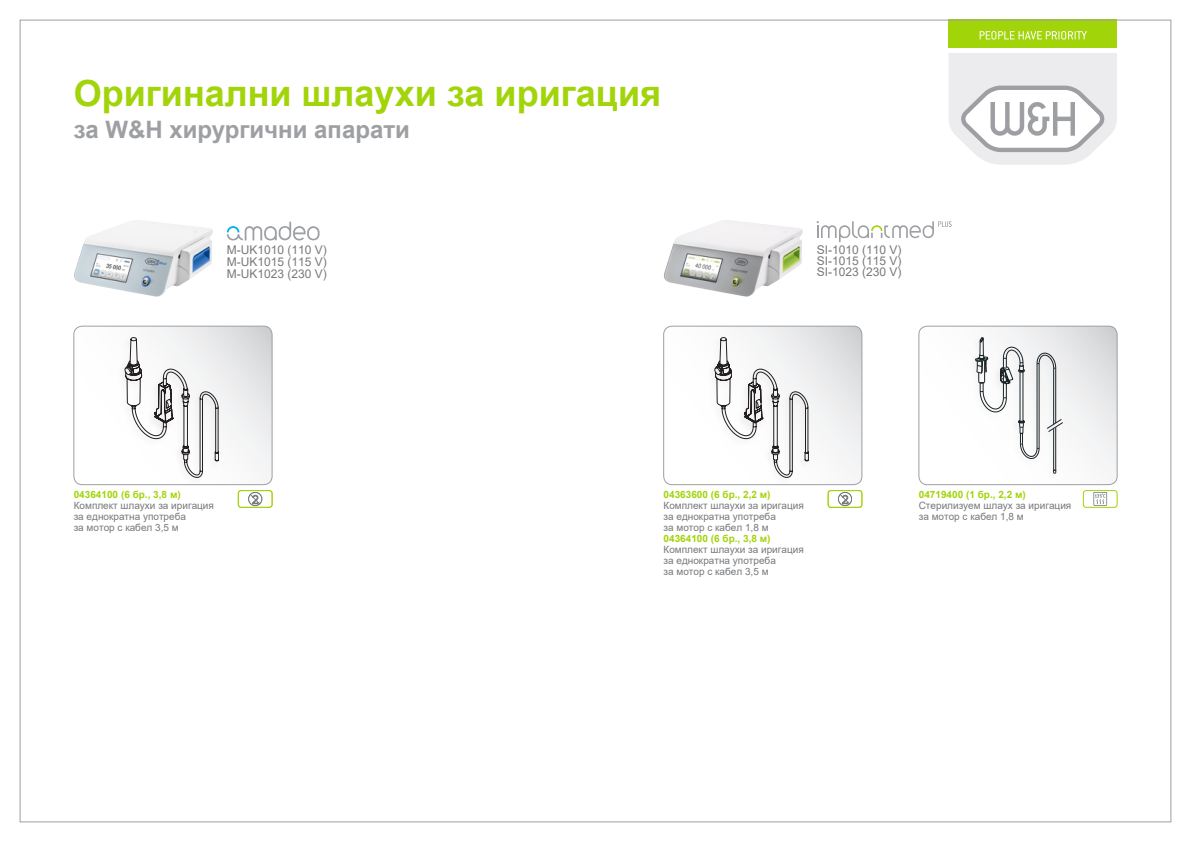
<style>
.page{position:relative;width:1191px;height:842px;background:#fff}
.page>*{position:absolute;margin:0;border:0;box-sizing:border-box;transform-origin:0 0}
.t1{font:700 36px "Arial";color:#a2d40a}
.t2{font:700 24px "Arial";color:#9d9fa2}
.t3{font:12px/11px "Arial";color:#76787b;text-align:justify}
.t4{font:10px/11px "Arial";color:#76787b}
.t5{font:700 10px "Arial";color:#a2d40a}
</style>
<div class="page">
<svg style="left:1093px;top:492px;width:14px;height:13px"></svg>
<div style="left:1083px;top:490px;width:34px;height:17px;border:1px solid #a2d40a;border-radius:3px"></div>
<svg style="left:919px;top:326px;width:198px;height:159px"></svg>
<div style="left:918px;top:326px;width:199px;height:159px;border:1px solid #9d9fa2;border-radius:9px"></div>
<div style="left:838px;top:492px;width:13px;height:14px;background:#aeafb1;border-radius:50%"></div>
<div style="left:838px;top:492px;width:14px;height:14px;border:1px solid #76787b;border-radius:50%"></div>
<svg style="left:839px;top:494px;width:11px;height:11px"></svg>
<div style="left:828px;top:490px;width:34px;height:17px;border:1px solid #a2d40a;border-radius:3px"></div>
<svg style="left:663px;top:326px;width:199px;height:159px"></svg>
<div style="left:663px;top:326px;width:199px;height:159px;border:1px solid #9d9fa2;border-radius:9px"></div>
<img style="left:664px;top:220px;width:139px;height:77px">
<div style="left:249px;top:492px;width:13px;height:14px;background:#8f9193;border-radius:50%"></div>
<div style="left:248px;top:492px;width:14px;height:14px;border:1px solid #76787b;border-radius:50%"></div>
<svg style="left:250px;top:494px;width:10px;height:11px"></svg>
<div style="left:238px;top:490px;width:34px;height:17px;border:1px solid #a2d40a;border-radius:3px"></div>
<svg style="left:74px;top:326px;width:198px;height:159px"></svg>
<div style="left:74px;top:326px;width:198px;height:159px;border:1px solid #9d9fa2;border-radius:9px"></div>
<img style="left:74px;top:220px;width:139px;height:77px">
<svg style="left:816px;top:221px;width:135px;height:21px"></svg>
<svg style="left:227px;top:222px;width:92px;height:18px"></svg>
<svg style="left:949px;top:53px;width:168px;height:112px"></svg>
<div style="left:948px;top:20px;width:169px;height:28px;background:#a2d40a"></div>
<svg style="left:979px;top:31px;width:108px;height:9px"></svg>
<h1 class="t1" style="left:74px;top:68px;width:589px">Оригинални шлаухи за иригация</h1>
<h2 class="t2" style="left:74px;top:113px;width:338px">за W&amp;H хирургични апарати</h2>
<p class="t3" style="left:227px;top:244px;width:102px;line-height:12px">M-UK1010 (110 V)<br>M-UK1015 (115 V)<br>M-UK1023 (230 V)</p>
<p class="t3" style="left:816px;top:244px;width:86px">SI-1010 (110 V)<br>SI-1015 (115 V)<br>SI-1023 (230 V)</p>
<p class="t5" style="left:74px;top:487px;width:108px">04364100 (6 бр., 3,8 м)</p>
<p class="t4" style="left:74px;top:500px;width:142px">Комплект шлаухи за иригация за еднократна употреба<br>за мотор с кабел 3,5 м</p>
<p class="t5" style="left:663px;top:487px;width:108px">04363600 (6 бр., 2,2 м)</p>
<p class="t4" style="left:663px;top:500px;width:142px">Комплект шлаухи за иригация за еднократна употреба<br>за мотор с кабел 1,8 м</p>
<p class="t5" style="left:663px;top:531px;width:108px">04364100 (6 бр., 3,8 м)</p>
<p class="t4" style="left:663px;top:544px;width:142px">Комплект шлаухи за иригация за еднократна употреба<br>за мотор с кабел 3,5 м</p>
<p class="t5" style="left:918px;top:487px;width:108px">04719400 (1 бр., 2,2 м)</p>
<p class="t4" style="left:918px;top:500px;width:154px">Стерилизуем шлаух за иригация за мотор с кабел 1,8 м</p>
</div>
